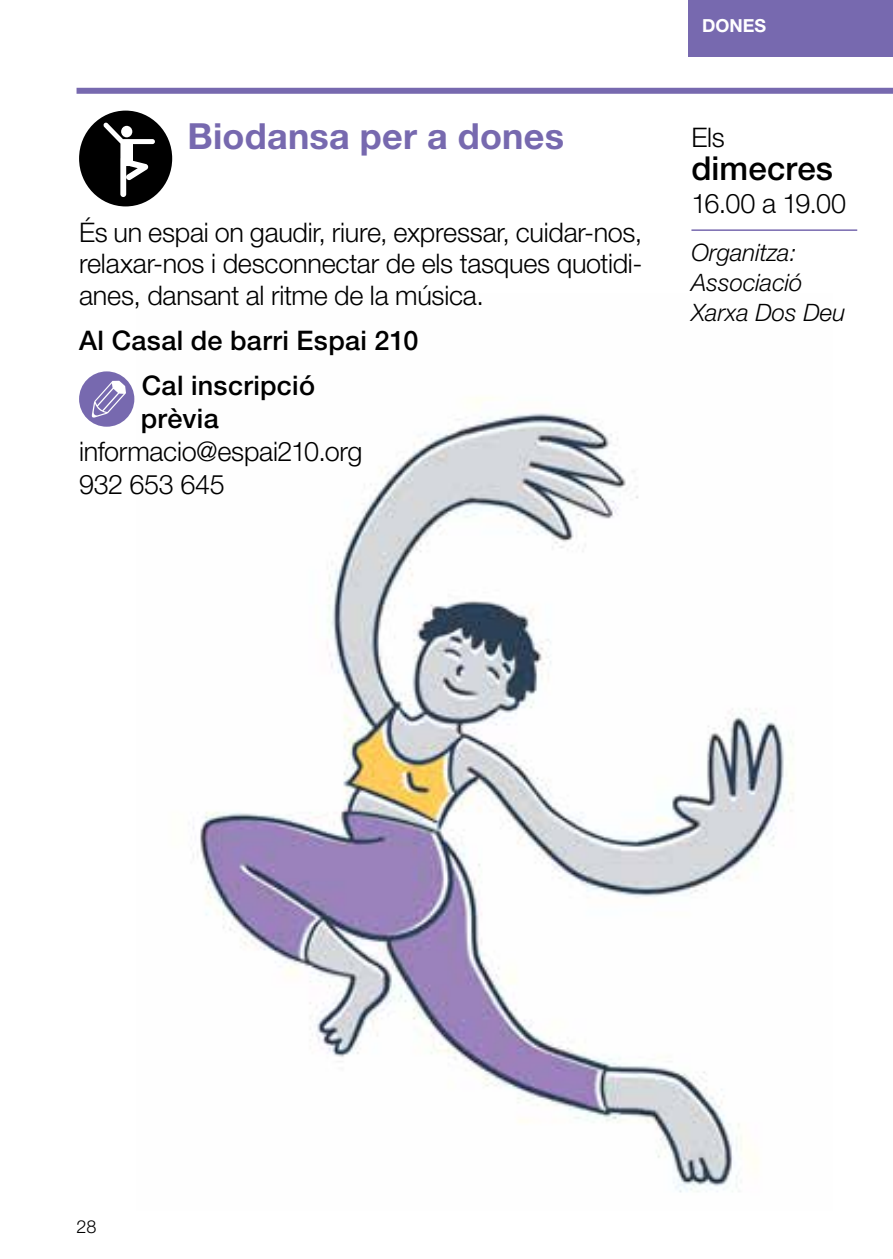
<style>
.page{position:relative;width:893px;height:1259px;background:#fff}
.page>*{position:absolute;margin:0;border:0;box-sizing:border-box;transform-origin:0 0}
.t1{font:700 36px "Helvetica Neue LT Std";letter-spacing:.005em;color:#7769af}
.t2{font:500 33px "Helvetica Neue LT Std";letter-spacing:.005em;color:#000}
.t3{font:300 27px/31.5px "Helvetica Neue LT Std";letter-spacing:-.01em;color:#000;text-align:justify}
.t4{font:500 27px/45px "Helvetica Neue LT Std";letter-spacing:.01em;color:#000}
.t5{font:italic 300 24px/30px "Helvetica Neue LT Std";color:#000}
.t6{font:700 18px "Helvetica Neue LT Std";color:#fff}
.t7{font:300 18px "Helvetica Neue LT Std";color:#000}
</style>
<div class="page">
<img style="left:193px;top:398px;width:601px;height:795px">
<div style="left:689px;top:0;width:204px;height:56px;background:#7769af"></div>
<div style="left:77px;top:88px;width:816px;height:6px;background:#7769af"></div>
<svg style="left:79px;top:111px;width:93px;height:95px"></svg>
<div style="left:79px;top:371px;width:55px;height:56px;background:#7769af;border-radius:50%"></div>
<svg style="left:92px;top:381px;width:34px;height:37px"></svg>
<hr style="left:691px;top:229px;width:166px;height:2px;background:#7769af">
<h1 class="t1" style="left:187px;top:114px;width:378px">Biodansa per a dones</h1>
<p class="t3" style="left:79px;top:216px;width:565px">És un espai on gaudir, riure, expressar, cuidar-nos, relaxar-nos i desconnectar de els tasques quotidi&shy;anes, dansant al ritme de la música.</p>
<p class="t4" style="left:142px;top:317px;width:278px;text-indent:-63px">Al Casal de barri Espai 210<br>Cal inscripció</p>
<p class="t4" style="left:141px;top:395px;width:79px">prèvia</p>
<p class="t3" style="left:79px;top:434px;width:285px;line-height:33px">informacio@espai210.org<br>932 653 645</p>
<p class="t6" style="left:702px;top:15px;width:66px">DONES</p>
<p class="t3" style="left:691px;top:121px;width:35px">Els</p>
<p class="t2" style="left:691px;top:148px;width:143px">dimecres</p>
<p class="t3" style="left:691px;top:187px;width:156px">16.00 a 19.00</p>
<p class="t5" style="left:691px;top:237px;width:155px">Organitza:<br>Associació<br>Xarxa Dos Deu</p>
<p class="t7" style="left:77px;top:1215px;width:22px">28</p>
</div>
